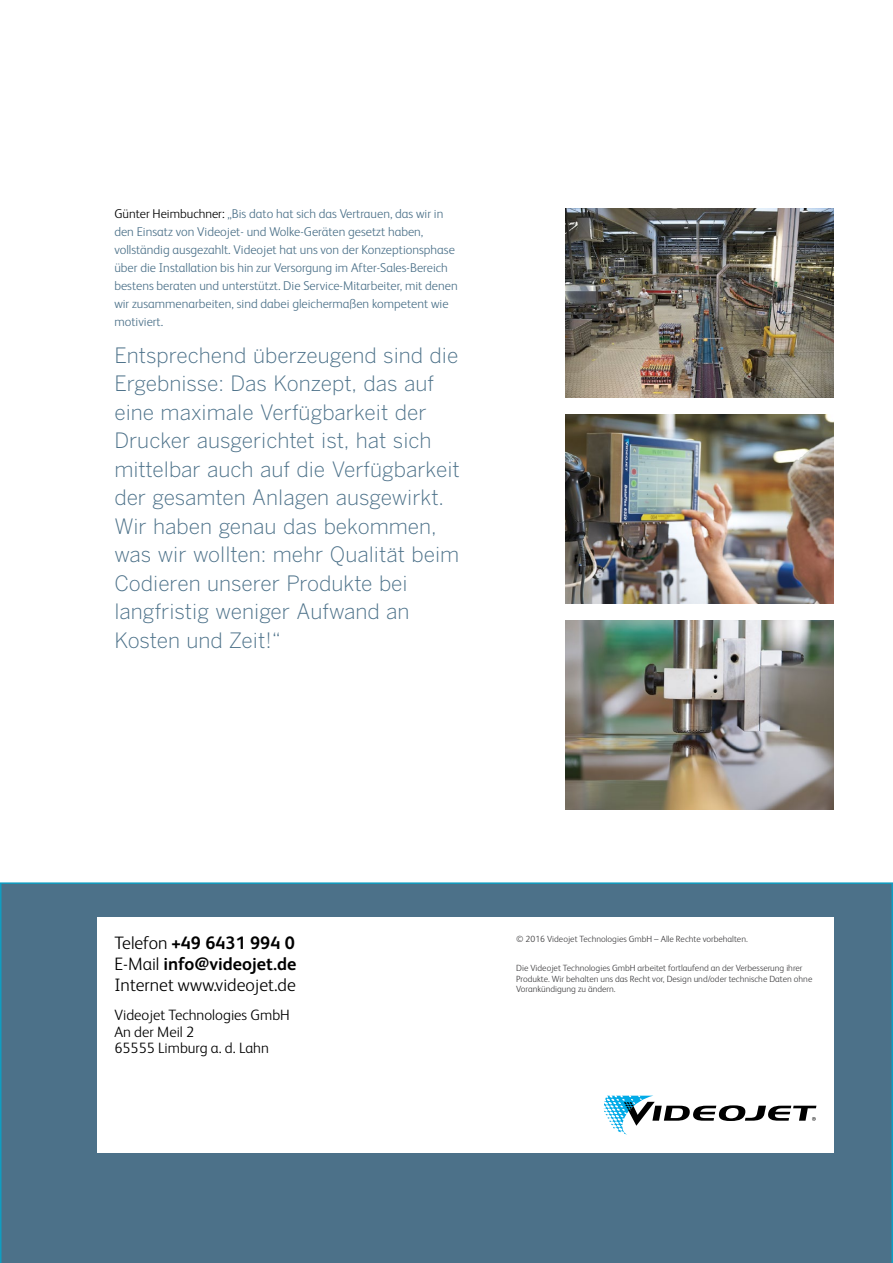
<style>
.page{position:relative;width:893px;height:1263px;background:#fff}
.page>*{position:absolute;margin:0;border:0;box-sizing:border-box;transform-origin:0 0}
.Body_8_5_12{font:300 21px/28.5px "Benton Gothic";color:#4c7189}
.Call_Visit{font:300 18px/21px "FS Albert Pro";color:#000;text-align:justify}
.Address{font:300 15px "FS Albert Pro";color:#000}
.Body_8_5_12-2{font:300 12.75px/18px "FS Albert Pro";color:#4c7189}
.Copyright_Line{font:300 9px/10.5px "FS Albert Pro";color:#414042}
.s1{color:#000}
.s2{font-weight:700}
</style>
<div class="page">
<div style="left:0;top:882px;width:893px;height:381px;background:#4c7189"></div>
<div style="left:97px;top:918px;width:737px;height:235px;background:#fff"></div>
<svg style="left:604px;top:1096px;width:212px;height:38px"></svg>
<img style="left:566px;top:621px;width:268px;height:189px">
<img style="left:566px;top:414px;width:268px;height:189px">
<img style="left:566px;top:208px;width:268px;height:189px">
<p class="Body_8_5_12-2" style="left:114px;top:204px;width:345px"><span class="s1">Günter Heimbuchner:</span> „Bis dato hat sich das Vertrauen, das wir in den Einsatz von Videojet- und Wolke-Geräten gesetzt haben, vollständig ausgezahlt. Videojet hat uns von der Konzeptionsphase über die Installation bis hin zur Versorgung im After-Sales-Bereich bestens beraten und unterstützt. Die Service-Mitarbeiter, mit denen wir zusammenarbeiten, sind dabei gleichermaßen kompetent wie motiviert.</p>
<p class="Body_8_5_12" style="left:114px;top:341px;width:347px">Entsprechend überzeugend sind die<br>Ergebnisse: Das Konzept, das auf eine maximale Verfügbarkeit der<br>Drucker ausgerichtet ist, hat sich mittelbar auch auf die Verfügbarkeit der gesamten Anlagen ausgewirkt.<br>Wir haben genau das bekommen, was wir wollten: mehr Qualität beim<br>Codieren unserer Produkte bei langfristig weniger Aufwand an<br>Kosten und Zeit!“</p>
<p class="Call_Visit" style="left:114px;top:931px;width:183px">Telefon <span class="s2">+49 6431 994 0<br></span>E-Mail <span class="s2">info@videojet.de </span>Internet www.videojet.de</p>
<p class="Address" style="left:114px;top:1005px;width:177px">Videojet Technologies GmbH</p>
<p class="Address" style="left:114px;top:1021px;width:81px">An der Meil 2</p>
<p class="Address" style="left:114px;top:1038px;width:156px">65555 Limburg a. d. Lahn</p>
<p class="Copyright_Line" style="left:516px;top:933px;width:233px">© 2016 Videojet Technologies GmbH – Alle Rechte vorbehalten.</p>
<p class="Copyright_Line" style="left:516px;top:962px;width:298px">Die Videojet Technologies GmbH arbeitet fortlaufend an der Verbesserung ihrer<br>Produkte. Wir behalten uns das Recht vor, Design und/oder technische Daten ohne<br>Vorankündigung zu ändern.</p>
</div>
